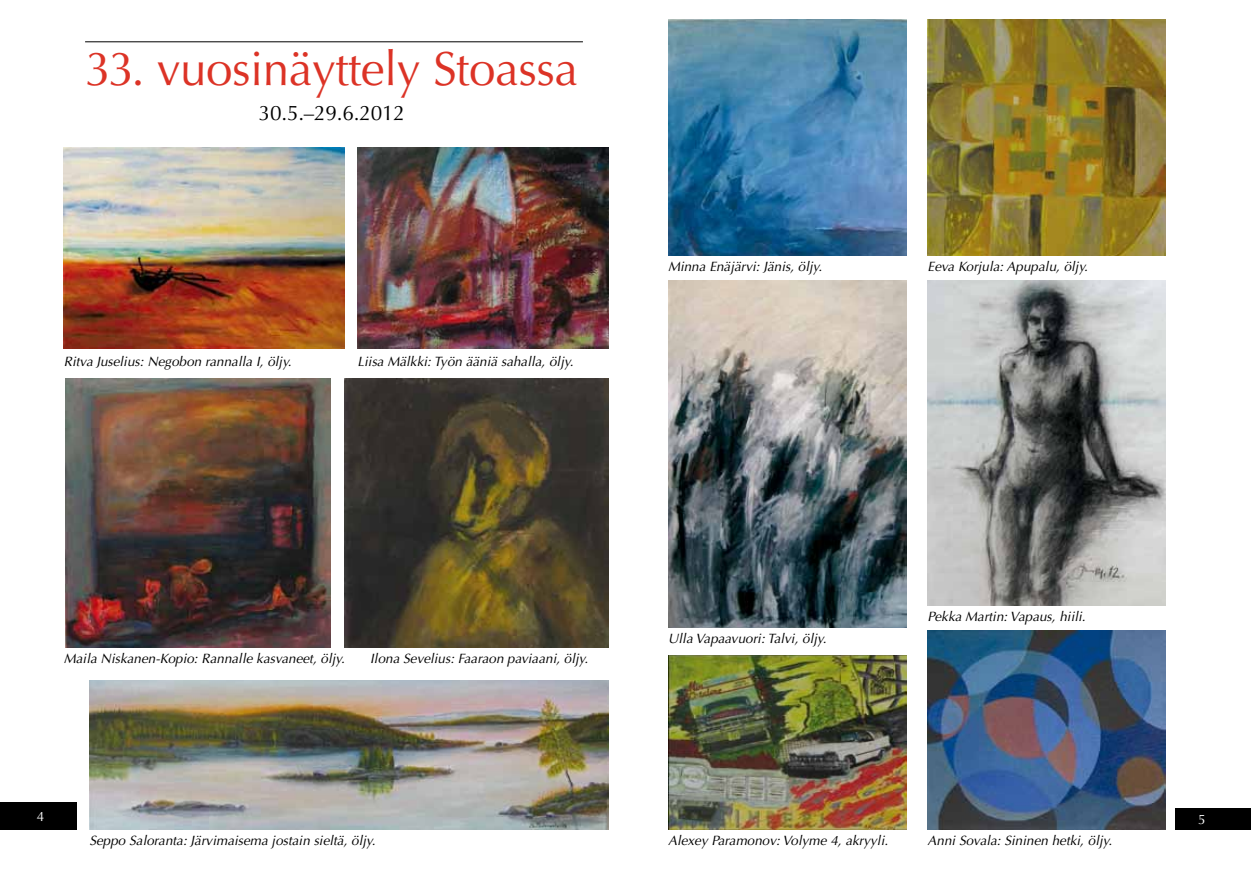
<style>
.page{position:relative;width:1251px;height:893px;background:#fff}
.page>*{position:absolute;margin:0;border:0;box-sizing:border-box;transform-origin:0 0}
.t1{font:48px "Optima";letter-spacing:-.01em;color:#dc3326}
.t2{font:21px "Optima";letter-spacing:-.01em;color:#000}
.t3{font:italic 13.5px "Optima";color:#000}
.t4{font:13.5px "Optima";color:#fff}
</style>
<div class="page">
<div style="left:1174px;top:808px;width:76px;height:21px;background:#000"></div>
<hr style="left:85px;top:41px;width:498px;height:1px;background:#000">
<div style="left:0;top:802px;width:77px;height:27px;background:#000"></div>
<img style="left:89px;top:680px;width:519px;height:149px">
<img style="left:668px;top:656px;width:238px;height:173px">
<img style="left:668px;top:281px;width:238px;height:346px">
<img style="left:927px;top:281px;width:238px;height:325px">
<img style="left:668px;top:19px;width:238px;height:236px">
<img style="left:927px;top:631px;width:238px;height:198px">
<img style="left:64px;top:147px;width:280px;height:201px">
<img style="left:357px;top:147px;width:251px;height:201px">
<img style="left:65px;top:378px;width:265px;height:270px">
<img style="left:344px;top:378px;width:264px;height:270px">
<img style="left:927px;top:19px;width:238px;height:236px">
<h1 class="t1" style="left:86px;top:41px;width:494px">33. vuosinäyttely Stoassa</h1>
<h2 class="t2" style="left:259px;top:101px;width:148px">30.5.–29.6.2012</h2>
<p class="t3" style="left:64px;top:353px;width:229px">Ritva Juselius: Negobon rannalla I, öljy.</p>
<p class="t3" style="left:357px;top:353px;width:217px">Liisa Mälkki: Työn ääniä sahalla, öljy.</p>
<p class="t3" style="left:668px;top:259px;width:156px">Minna Enäjärvi: Jänis, öljy.</p>
<p class="t3" style="left:64px;top:651px;width:282px">Maila Niskanen-Kopio: Rannalle kasvaneet, öljy.</p>
<p class="t3" style="left:370px;top:651px;width:219px">Ilona Sevelius: Faaraon paviaani, öljy.</p>
<p class="t3" style="left:668px;top:631px;width:160px">Ulla Vapaavuori: Talvi, öljy.</p>
<p class="t3" style="left:927px;top:259px;width:162px">Eeva Korjula: Apupalu, öljy.</p>
<p class="t3" style="left:927px;top:609px;width:159px">Pekka Martin: Vapaus, hiili.</p>
<p class="t4" style="left:37px;top:808px;width:9px">4</p>
<p class="t4" style="left:1197px;top:811px;width:9px">5</p>
<p class="t3" style="left:89px;top:833px;width:287px">Seppo Saloranta: Järvimaisema jostain sieltä, öljy.</p>
<p class="t3" style="left:668px;top:833px;width:222px">Alexey Paramonov: Volyme 4, akryyli.</p>
<p class="t3" style="left:927px;top:833px;width:186px">Anni Sovala: Sininen hetki, öljy.</p>
</div>
